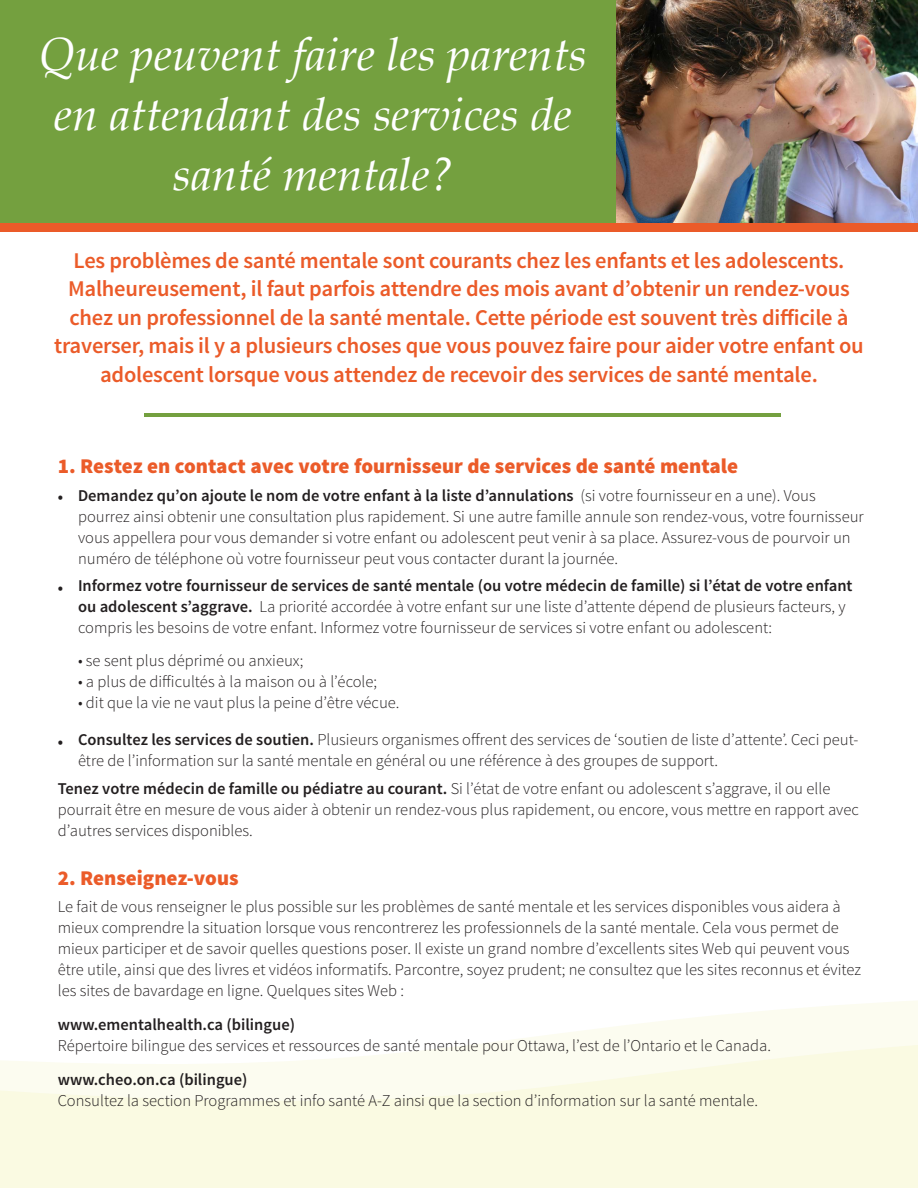
<style>
.page{position:relative;width:918px;height:1188px;background:#fff}
.page>*{position:absolute;margin:0;border:0;box-sizing:border-box;transform-origin:0 0}
.Free_Form{font:italic 46.5px/60px "Book Antiqua";color:#fff;text-align:center}
.Free_Form-2{font:600 22.5px/28.5px "Source Sans Pro";letter-spacing:-.01em;color:#eb5b29;text-align:center}
.Free_Form-3{font:900 21px "Source Sans Pro";color:#eb5b29}
.Free_Form-4{font:300 16.5px/21px "Source Sans Pro";color:#231f20}
.s1{font-weight:600}
</style>
<div class="page">
<svg style="left:0;top:1004px;width:918px;height:184px;fill:#fafae2"></svg>
<div style="left:0;top:0;width:636px;height:223px;background:#74a03f"></div>
<img style="left:616px;top:0;width:302px;height:223px">
<div style="left:0;top:223px;width:918px;height:8px;background:#eb5b29"></div>
<hr style="left:145px;top:413px;width:636px;height:3px;background:#74a03f">
<p class="Free_Form" style="left:39px;top:25px;width:549px">Que peuvent faire les parents en attendant des services de santé mentale?</p>
<p class="Free_Form-2" style="left:54px;top:247px;width:811px">Les problèmes de santé mentale sont courants chez les enfants et les adolescents.<br>Malheureusement, il faut parfois attendre des mois avant d’obtenir un rendez-vous chez un professionnel de la santé mentale. Cette période est souvent très difficile à traverser, mais il y a plusieurs choses que vous pouvez faire pour aider votre enfant ou adolescent lorsque vous attendez de recevoir des services de santé mentale.</p>
<p class="Free_Form-3" style="left:58px;top:452px;width:682px">1. Restez en contact avec votre fournisseur de services de santé mentale</p>
<p class="Free_Form-4" style="left:78px;top:485px;width:787px;text-indent:-20px"><span class="s1">• Demandez qu’on ajoute le nom de votre enfant à la liste d’annulations</span> (si votre fournisseur en a une). Vous pourrez ainsi obtenir une consultation plus rapidement. Si une autre famille annule son rendez-vous, votre fournisseur vous appellera pour vous demander si votre enfant ou adolescent peut venir à sa place. Assurez-vous de pourvoir un numéro de téléphone où votre fournisseur peut vous contacter durant la journée.</p>
<p class="Free_Form-4" style="left:78px;top:576px;width:776px;text-indent:-20px"><span class="s1">• Informez votre fournisseur de services de santé mentale (ou votre médecin de famille) si l’état de votre enfant ou adolescent s’aggrave.</span> La priorité accordée à votre enfant sur une liste d’attente dépend de plusieurs facteurs, y compris les besoins de votre enfant. Informez votre fournisseur de services si votre enfant ou adolescent:</p>
<p class="Free_Form-4" style="left:78px;top:651px;width:227px">• se sent plus déprimé ou anxieux;</p>
<p class="Free_Form-4" style="left:78px;top:672px;width:301px">• a plus de difficultés à la maison ou à l’école;</p>
<p class="Free_Form-4" style="left:78px;top:693px;width:323px">• dit que la vie ne vaut plus la peine d’être vécue.</p>
<p class="Free_Form-4" style="left:78px;top:729px;width:782px;text-indent:-20px"><span class="s1">• Consultez les services de soutien.</span> Plusieurs organismes offrent des services de ‘soutien de liste d’attente’. Ceci peut&shy;être de l’information sur la santé mentale en général ou une référence à des groupes de support.</p>
<p class="Free_Form-4" style="left:58px;top:778px;width:803px"><span class="s1">Tenez votre médecin de famille ou pédiatre au courant.</span> Si l’état de votre enfant ou adolescent s’aggrave, il ou elle pourrait être en mesure de vous aider à obtenir un rendez-vous plus rapidement, ou encore, vous mettre en rapport avec d’autres services disponibles.</p>
<p class="Free_Form-3" style="left:58px;top:864px;width:182px">2. Renseignez-vous</p>
<p class="Free_Form-4" style="left:58px;top:897px;width:805px">Le fait de vous renseigner le plus possible sur les problèmes de santé mentale et les services disponibles vous aidera à mieux comprendre la situation lorsque vous rencontrerez les professionnels de la santé mentale. Cela vous permet de mieux participer et de savoir quelles questions poser. Il existe un grand nombre d’excellents sites Web qui peuvent vous être utile, ainsi que des livres et vidéos informatifs. Parcontre, soyez prudent; ne consultez que les sites reconnus et évitez les sites de bavardage en ligne. Quelques sites Web :</p>
<p class="Free_Form-4" style="left:58px;top:1015px;width:715px"><span class="s1">www.ementalhealth.ca (bilingue)<br></span>Répertoire bilingue des services et ressources de santé mentale pour Ottawa, l’est de l’Ontario et le Canada.</p>
<p class="Free_Form-4" style="left:58px;top:1069px;width:702px"><span class="s1">www.cheo.on.ca (bilingue)<br></span>Consultez la section Programmes et info santé A-Z ainsi que la section d’information sur la santé mentale.</p>
</div>
